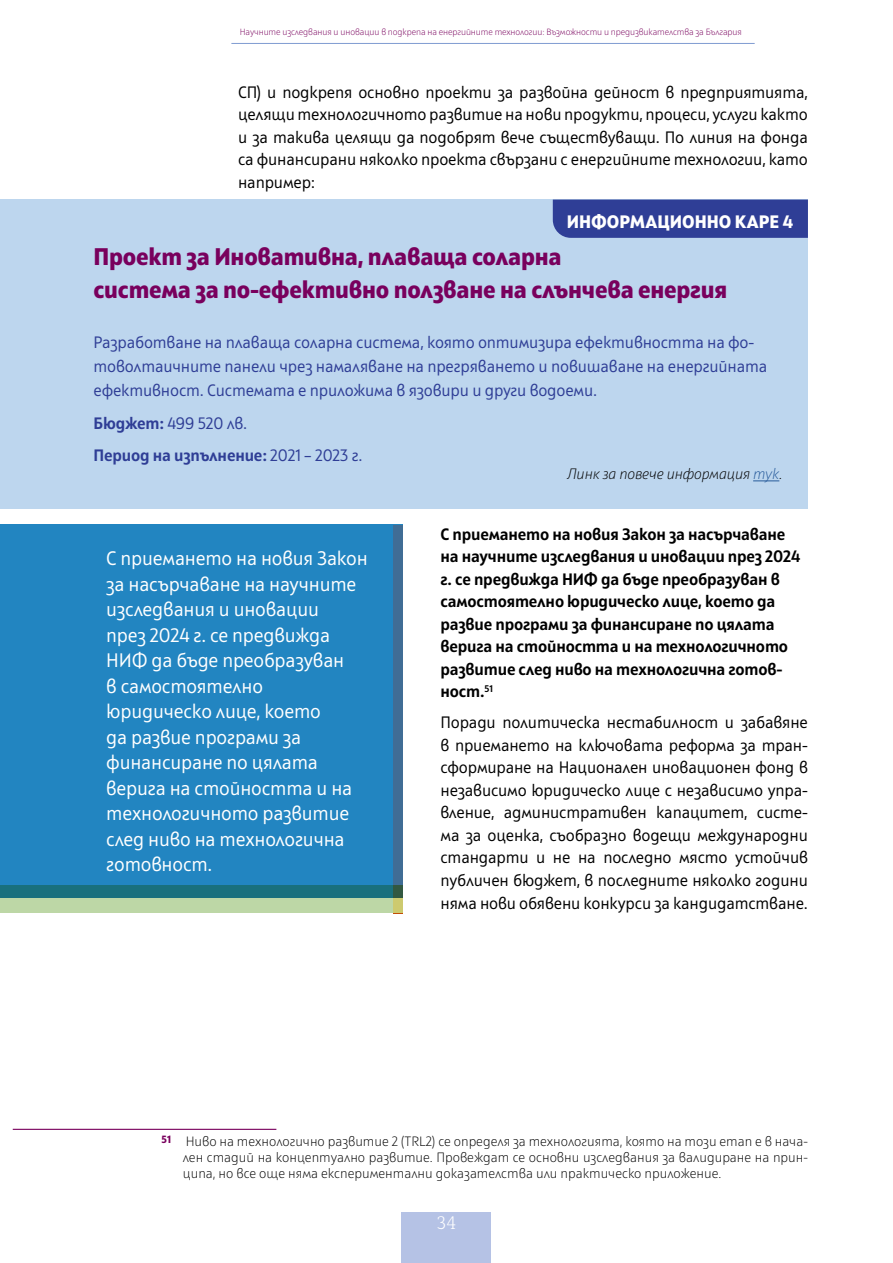
<style>
.page{position:relative;width:893px;height:1263px;background:#fff}
.page>*{position:absolute;margin:0;border:0;box-sizing:border-box;transform-origin:0 0}
.grafiki{font:800 24px/33px "Squad";letter-spacing:-.01em;color:#79005d}
.akcent{font:19.5px/25.5px "Squad";letter-spacing:-.01em;color:#fff}
.grafiki-2{font:800 18px "Squad";color:#fff}
.t1{font:100 18px "Alkes";color:#fff}
.Osn{font:16.5px/22.5px "Squad";letter-spacing:-.01em;color:#000;text-align:justify}
.Osn-2{font:700 16.5px/22.5px "Squad";letter-spacing:-.01em;color:#000}
.content-fig{font:16.5px/24px "Squad";letter-spacing:-.01em;color:#2f3e96}
.content-fig-2{font:700 16.5px "Squad";letter-spacing:-.01em;color:#2f3e96}
.grafiki-3{font:italic 300 15px "Squad";letter-spacing:-.01em;color:#000}
.belejki{font:300 13.5px/16.2px "Squad";color:#000;text-align:justify}
.t2{font:300 9px "Squad";letter-spacing:-.01em;color:#79005d}
.s1{font-weight:700}
.s2{font-weight:400}
.s3{color:#275b9b}
</style>
<div class="page">
<hr style="left:231px;top:43px;width:524px;height:1px;background:#809cd1">
<div style="left:0;top:200px;width:808px;height:309px;background:#bdd6ee"></div>
<div style="left:553px;top:200px;width:255px;height:38px;background:#2f3e96"></div>
<svg style="left:753px;top:480px;width:26px;height:1px"></svg>
<hr style="left:13px;top:1129px;width:263px;height:1px;background:#79005d">
<div style="left:0;top:525px;width:403px;height:373px;background:#2285c1"></div>
<svg style="left:0;top:885px;width:394px;height:28px;background:#70a792"></svg>
<svg style="left:394px;top:525px;width:9px;height:388px;background:#446f90"></svg>
<div style="left:402px;top:1212px;width:89px;height:51px;background:#b5c2e5"></div>
<p class="t2" style="left:240px;top:26px;width:503px">Научните изследвания и иновации в подкрепа на енергийните технологии: Възможности и предизвикателства за България</p>
<p class="Osn" style="left:238px;top:81px;width:571px">СП) и подкрепя основно проекти за развойна дейност в предприятията, целящи технологичното развитие на нови продукти, процеси, услуги както и за такива целящи да подобрят вече съществуващи. По линия на фонда са финансирани няколко проекта свързани с енергийните технологии, като например:</p>
<p class="grafiki-2" style="left:567px;top:210px;width:228px">ИНФОРМАЦИОННО КАРЕ 4</p>
<p class="grafiki" style="left:94px;top:240px;width:635px">Проект за Иновативна, плаваща соларна<br>система за по-ефективно ползване на слънчева енергия</p>
<p class="content-fig" style="left:94px;top:331px;width:675px">Разработване на плаваща соларна система, която оптимизира ефективността на фо&shy;товолтаичните панели чрез намаляване на прегряването и повишаване на енергийната ефективност. Системата е приложима в язовири и други водоеми.</p>
<p class="content-fig" style="left:94px;top:411px;width:155px"><span class="s1">Бюджет:</span> 499 520 лв.</p>
<p class="content-fig-2" style="left:94px;top:445px;width:270px">Период на изпълнение: <span class="s2">2021 – 2023 г.</span></p>
<p class="grafiki-3" style="left:567px;top:465px;width:217px">Линк за повече информация <span class="s3">тук</span>.</p>
<p class="akcent" style="left:106px;top:546px;width:263px">С приемането на новия Закон за насърчаване на научните изследвания и иновации<br>през 2024 г. се предвижда<br>НИФ да бъде преобразуван<br>в самостоятелно юридическо лице, което<br>да развие програми за финансиране по цялата верига на стойността и на технологичното развитие след ниво на технологична готовност.</p>
<p class="Osn-2" style="left:440px;top:523px;width:361px">С приемането на новия Закон за насърчаване на научните изследвания и иновации през 2024 г. се предвижда НИФ да бъде преобразуван в самостоятелно юридическо лице, което да развие програми за финансиране по цялата верига на стойността и на технологичното развитие след ниво на технологична готов&shy;ност.<sup>51</sup></p>
<p class="Osn" style="left:440px;top:711px;width:369px">Поради политическа нестабилност и забавяне в приемането на ключовата реформа за тран&shy;сформиране на Национален иновационен фонд в независимо юридическо лице с независимо упра&shy;вление, административен капацитет, систе&shy;ма за оценка, съобразно водещи международни стандарти и не на последно място устойчив публичен бюджет, в последните няколко години няма нови обявени конкурси за кандидатстване.</p>
<p class="belejki" style="left:183px;top:1133px;width:627px;text-indent:-21px"><sup>51</sup> Ниво на технологично развитие 2 (TRL2) се определя за технологията, която на този етап е в нача&shy;лен стадий на концептуално развитие. Провеждат се основни изследвания за валидиране на прин&shy;ципа, но все още няма експериментални доказателства или практическо приложение.</p>
<p class="t1" style="left:437px;top:1211px;width:21px">34</p>
</div>
